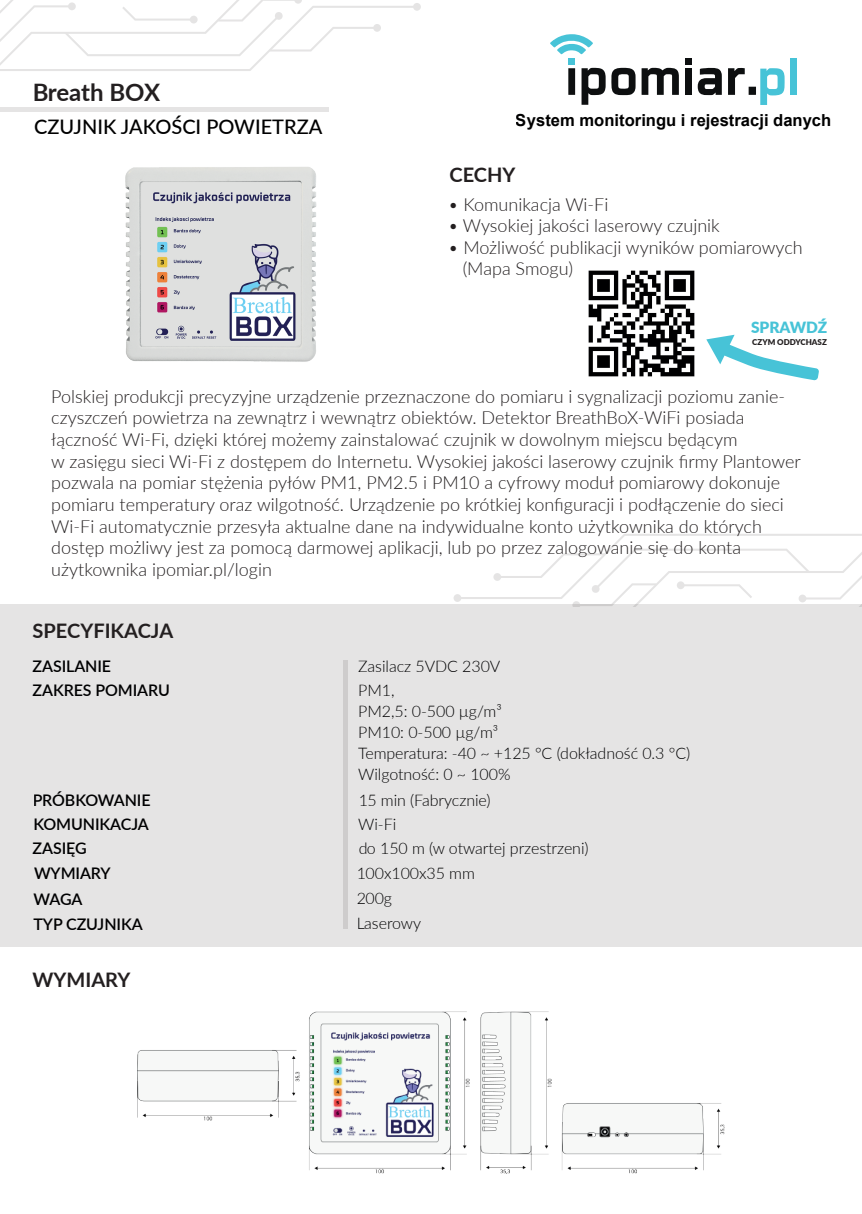
<style>
.page{position:relative;width:862px;height:1214px;background:#fff}
.page>*{position:absolute;margin:0;border:0;box-sizing:border-box;transform-origin:0 0}
.t1{font:700 24px "Lato";letter-spacing:-.005em;color:#231f20}
.t2{font:700 20px "Lato";color:#231f20}
.t3{font:500 20px "Lato";color:#000001}
.t4{font:300 18px/21.6px "Lato";color:#231f20}
.t5{font:700 16.6px "Arial";color:#000001}
.t6{font:300 16px/24px "Lato";letter-spacing:-.005em;color:#000001}
.t7{font:600 16px/24px "Lato";letter-spacing:-.005em;color:#000001}
.t8{font:900 15.4px "Lato";color:#47c3d7}
.t9{font:900 8px "Lato";color:#231f20}
</style>
<div class="page">
<div style="left:0;top:604px;width:862px;height:342px;background:#e5e4e4"></div>
<div style="left:343px;top:660px;width:5px;height:268px;background:#cecccc"></div>
<hr style="left:0;top:108px;width:328px;height:4px;background:#e5e4e4">
<svg style="left:0;top:0;width:421px;height:71px"></svg>
<div style="left:373px;top:24px;width:8px;height:8px;background:#e5e4e4;border-radius:50%"></div>
<svg style="left:453px;top:534px;width:409px;height:72px"></svg>
<div style="left:493px;top:573px;width:8px;height:8px;background:#e5e4e4;border-radius:50%"></div>
<svg style="left:641px;top:68px;width:38px;height:27px"></svg>
<svg style="left:581px;top:68px;width:24px;height:37px"></svg>
<svg style="left:698px;top:67px;width:24px;height:29px"></svg>
<svg style="left:611px;top:68px;width:24px;height:27px"></svg>
<div style="left:790px;top:58px;width:7px;height:37px;background:#47c3d7"></div>
<div style="left:685px;top:68px;width:7px;height:27px;background:#0d0f10"></div>
<svg style="left:568px;top:68px;width:7px;height:27px"></svg>
<svg style="left:550px;top:34px;width:43px;height:21px"></svg>
<svg style="left:728px;top:67px;width:57px;height:38px"></svg>
<div style="left:568px;top:58px;width:7px;height:7px;background:#47c3d7"></div>
<div style="left:685px;top:58px;width:7px;height:7px;background:#0d0f10"></div>
<img style="left:125px;top:167px;width:192px;height:195px">
<img style="left:137px;top:1011px;width:587px;height:162px">
<img style="left:588px;top:270px;width:107px;height:107px">
<svg style="left:706px;top:335px;width:113px;height:45px"></svg>
<h1 class="t1" style="left:32px;top:74px;width:129px">Breath BOX</h1>
<p class="t3" style="left:34px;top:112px;width:290px">CZUJNIK JAKOŚCI POWIETRZA</p>
<p class="t5" style="left:516px;top:108px;width:317px">System monitoringu i rejestracji danych</p>
<p class="t2" style="left:449px;top:160px;width:67px">CECHY</p>
<p class="t4" style="left:448px;top:192px;width:162px">• Komunikacja Wi-Fi</p>
<p class="t4" style="left:448px;top:214px;width:273px">• Wysokiej jakości laserowy czujnik</p>
<p class="t4" style="left:463px;top:236px;width:341px;text-indent:-15px">• Możliwość publikacji wyników pomiarowych (Mapa Smogu)</p>
<p class="t8" style="left:751px;top:316px;width:78px">SPRAWDŹ</p>
<p class="t9" style="left:752px;top:336px;width:76px">CZYM ODDYCHASZ</p>
<p class="t4" style="left:51px;top:385px;width:751px">Polskiej produkcji precyzyjne urządzenie przeznaczone do pomiaru i sygnalizacji poziomu zanie&shy;czyszczeń powietrza na zewnątrz i wewnątrz obiektów. Detektor BreathBoX-WiFi posiada łączność Wi-Fi, dzięki której możemy zainstalować czujnik w dowolnym miejscu będącym<br>w zasięgu sieci Wi-Fi z dostępem do Internetu. Wysokiej jakości laserowy czujnik firmy Plantower pozwala na pomiar stężenia pyłów PM1, PM2.5 i PM10 a cyfrowy moduł pomiarowy dokonuje pomiaru temperatury oraz wilgotność. Urządzenie po krótkiej konfiguracji i podłączenie do sieci Wi-Fi automatycznie przesyła aktualne dane na indywidualne konto użytkownika do których dostęp możliwy jest za pomocą darmowej aplikacji, lub po przez zalogowanie się do konta użytkownika ipomiar.pl/login</p>
<p class="t2" style="left:33px;top:615px;width:142px">SPECYFIKACJA</p>
<p class="t6" style="left:358px;top:653px;width:144px">Zasilacz 5VDC 230V<br>PM1,</p>
<p class="t6" style="left:358px;top:700px;width:333px;line-height:21px">PM2,5: 0-500 µg/m³<br>PM10: 0-500 µg/m³<br>Temperatura: -40 ~ +125 °C (dokładność 0.3 °C)<br>Wilgotność: 0 ~ 100%</p>
<p class="t6" style="left:358px;top:787px;width:232px">15 min (Fabrycznie)<br>Wi-Fi<br>do 150 m (w otwartej przestrzeni)</p>
<p class="t6" style="left:356px;top:885px;width:37px">200g</p>
<p class="t7" style="left:33px;top:653px;width:139px">ZASILANIE<br>ZAKRES POMIARU</p>
<p class="t7" style="left:33px;top:787px;width:119px">PRÓBKOWANIE</p>
<p class="t7" style="left:33px;top:811px;width:118px">KOMUNIKACJA<br>ZASIĘG</p>
<p class="t7" style="left:34px;top:859px;width:79px;line-height:25.8px">WYMIARY<br>WAGA</p>
<p class="t6" style="left:356px;top:860px;width:120px">100x100x35 mm</p>
<p class="t7" style="left:34px;top:910px;width:111px">TYP CZUJNIKA</p>
<p class="t6" style="left:356px;top:910px;width:66px">Laserowy</p>
<p class="t2" style="left:33px;top:964px;width:99px">WYMIARY</p>
</div>
